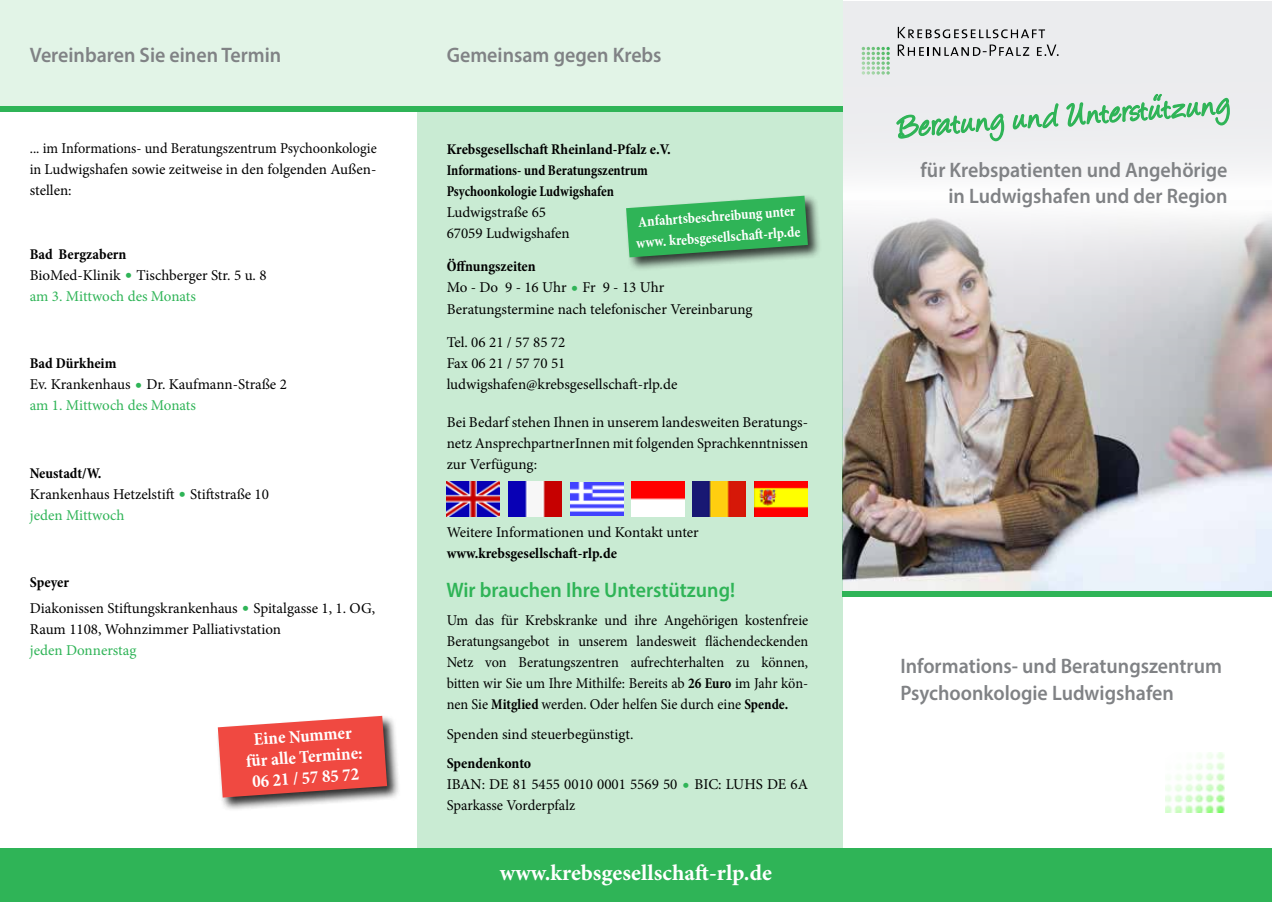
<style>
.page{position:relative;width:1272px;height:902px;background:#fff}
.page>*{position:absolute;margin:0;border:0;box-sizing:border-box;transform-origin:0 0}
.t1{font:700 22.5px "Minion Pro";color:#fff}
.t2{font:600 21px/25.2px "Myriad Pro";color:#808285;text-align:right;scale:.95 1}
.t3{font:600 21px "Myriad Pro";color:#2fb457;scale:.95 1}
.t4{font:700 condensed 18px/21px "Minion Pro";color:#fff;text-align:center}
.t5{font:15px/21px "Minion Pro";color:#000}
.t6{font:15px/21px "Minion Pro";color:#000;text-align:justify;scale:.95 1}
.t7{font:700 condensed 15px/21px "Minion Pro";color:#000}
.t8{font:15px "Minion Pro";letter-spacing:-.005em;color:#2fb457}
.t9{font:700 condensed 15px/21px "Minion Pro";color:#fff;scale:.95 1}
.s1{font-weight:700;font-stretch:condensed}
</style>
<div class="page">
<div style="left:843px;top:1px;width:428px;height:204px;background:linear-gradient(to right,#eff0f1,#f2f3f4)"></div>
<img style="left:842px;top:200px;width:429px;height:391px">
<div style="left:0;top:0;width:842px;height:107px;background:#e2f4e7"></div>
<div style="left:417px;top:112px;width:425px;height:745px;background:#c9ebd3"></div>
<div style="left:847px;top:848px;width:424px;height:53px;background:#2fb457"></div>
<div style="left:0;top:107px;width:842px;height:5px;background:#2fb457"></div>
<div style="left:0;top:848px;width:850px;height:53px;background:#2fb457"></div>
<div style="left:216px;top:714px;width:185px;height:97px;background:#000;opacity:.82"></div>
<svg style="left:218px;top:715px;width:169px;height:82px;background:#e65a54"></svg>
<div style="left:842px;top:591px;width:429px;height:5px;background:#2fb457"></div>
<img style="left:446px;top:481px;width:53px;height:35px">
<img style="left:509px;top:481px;width:52px;height:35px">
<img style="left:570px;top:482px;width:53px;height:33px">
<img style="left:631px;top:481px;width:53px;height:35px">
<img style="left:692px;top:481px;width:53px;height:35px">
<img style="left:754px;top:481px;width:53px;height:35px">
<div style="left:624px;top:194px;width:197px;height:77px;background:#000;opacity:.75"></div>
<svg style="left:626px;top:196px;width:182px;height:61px;background:#43b264"></svg>
<svg style="left:1065px;top:31px;width:165px;height:145px"></svg>
<img style="left:1165px;top:752px;width:59px;height:60px">
<svg style="left:897px;top:27px;width:148px;height:11px;background:#b4b5b6"></svg>
<svg style="left:895px;top:44px;width:164px;height:145px"></svg>
<svg style="left:861px;top:47px;width:28px;height:23px"></svg>
<h2 class="t2" style="left:30px;top:42px;width:266px">Vereinbaren Sie einen Termin</h2>
<h2 class="t2" style="left:446px;top:42px;width:228px">Gemeinsam gegen Krebs</h2>
<p class="t6" style="left:30px;top:138px;width:367px">... im Informations- und Beratungszentrum Psychoonkologie in Ludwigshafen sowie zeitweise in den folgenden Außen&shy;stellen:</p>
<p class="t7" style="left:30px;top:243px;width:98px">Bad Bergzabern</p>
<p class="t5" style="left:30px;top:264px;width:238px">BioMed-Klinik Tischberger Str. 5 u. 8</p>
<p class="t8" style="left:30px;top:286px;width:168px">am 3. Mittwoch des Monats</p>
<p class="t7" style="left:30px;top:353px;width:88px">Bad Dürkheim</p>
<p class="t5" style="left:30px;top:374px;width:259px">Ev. Krankenhaus Dr. Kaufmann-Straße 2</p>
<p class="t8" style="left:30px;top:395px;width:168px">am 1. Mittwoch des Monats</p>
<p class="t7" style="left:30px;top:462px;width:73px">Neustadt/W.</p>
<p class="t5" style="left:30px;top:483px;width:241px">Krankenhaus Hetzelstift Stiftstraße 10</p>
<p class="t8" style="left:30px;top:505px;width:96px">jeden Mittwoch</p>
<p class="t7" style="left:30px;top:572px;width:41px">Speyer</p>
<p class="t5" style="left:30px;top:597px;width:347px">Diakonissen Stiftungskrankenhaus Spitalgasse 1, 1. OG,<br>Raum 1108, Wohnzimmer Palliativstation</p>
<p class="t8" style="left:30px;top:639px;width:108px">jeden Donnerstag</p>
<p class="t4" style="left:244px;top:729px;width:118px;rotate:-4deg">Eine Nummer für alle Termine:<br>06 21 / 57 85 72</p>
<p class="t7" style="left:446px;top:138px;width:226px">Krebsgesellschaft Rheinland-Pfalz e.V.<br>Informations- und Beratungszentrum<br>Psychoonkologie Ludwigshafen</p>
<p class="t5" style="left:446px;top:201px;width:125px">Ludwigstraße 65<br>67059 Ludwigshafen</p>
<p class="t7" style="left:446px;top:256px;width:90px">Öffnungszeiten</p>
<p class="t5" style="left:446px;top:277px;width:307px">Mo - Do 9 - 16 Uhr Fr 9 - 13 Uhr<br>Beratungstermine nach telefonischer Vereinbarung</p>
<p class="t5" style="left:446px;top:332px;width:232px">Tel. 06 21 / 57 85 72<br>Fax 06 21 / 57 70 51 ludwigshafen@krebsgesellschaft-rlp.de</p>
<p class="t5" style="left:446px;top:412px;width:363px;text-align:justify">Bei Bedarf stehen Ihnen in unserem landesweiten Beratungs&shy;netz AnsprechpartnerInnen mit folgenden Sprachkenntnissen zur Verfügung:</p>
<p class="t9" style="left:634px;top:211px;width:175px;rotate:-4deg">Anfahrtsbeschreibung unter www. krebsgesellschaft -rlp.de</p>
<p class="t5" style="left:446px;top:521px;width:254px">Weitere Informationen und Kontakt unter</p>
<p class="t7" style="left:446px;top:542px;width:172px">www.krebsgesellschaft-rlp.de</p>
<h2 class="t3" style="left:446px;top:577px;width:305px">Wir brauchen Ihre Unterstützung!</h2>
<p class="t6" style="left:446px;top:610px;width:382px">Um das für Krebskranke und ihre Angehörigen kostenfreie Beratungsangebot in unserem landesweit flächendeckenden Netz von Beratungszentren aufrechterhalten zu können, bitten wir Sie um Ihre Mithilfe: Bereits ab <span class="s1">26 Euro</span> im Jahr kön&shy;nen Sie <span class="s1">Mitglied</span> werden. Oder helfen Sie durch eine <span class="s1">Spende.</span></p>
<p class="t5" style="left:446px;top:723px;width:188px">Spenden sind steuerbegünstigt.</p>
<p class="t7" style="left:446px;top:752px;width:86px">Spendenkonto</p>
<p class="t5" style="left:446px;top:774px;width:363px">IBAN: DE 81 5455 0010 0001 5569 50 BIC: LUHS DE 6A<br>Sparkasse Vorderpfalz</p>
<h1 class="t1" style="left:500px;top:856px;width:273px">www.krebsgesellschaft-rlp.de</h1>
<h2 class="t2" style="left:920px;top:157px;width:324px">für Krebspatienten und Angehörige in Ludwigshafen und der Region</h2>
<h2 class="t2" style="left:900px;top:652px;width:340px;line-height:27px;text-align:left">Informations- und Beratungszentrum<br>Psychoonkologie Ludwigshafen</h2>
</div>
